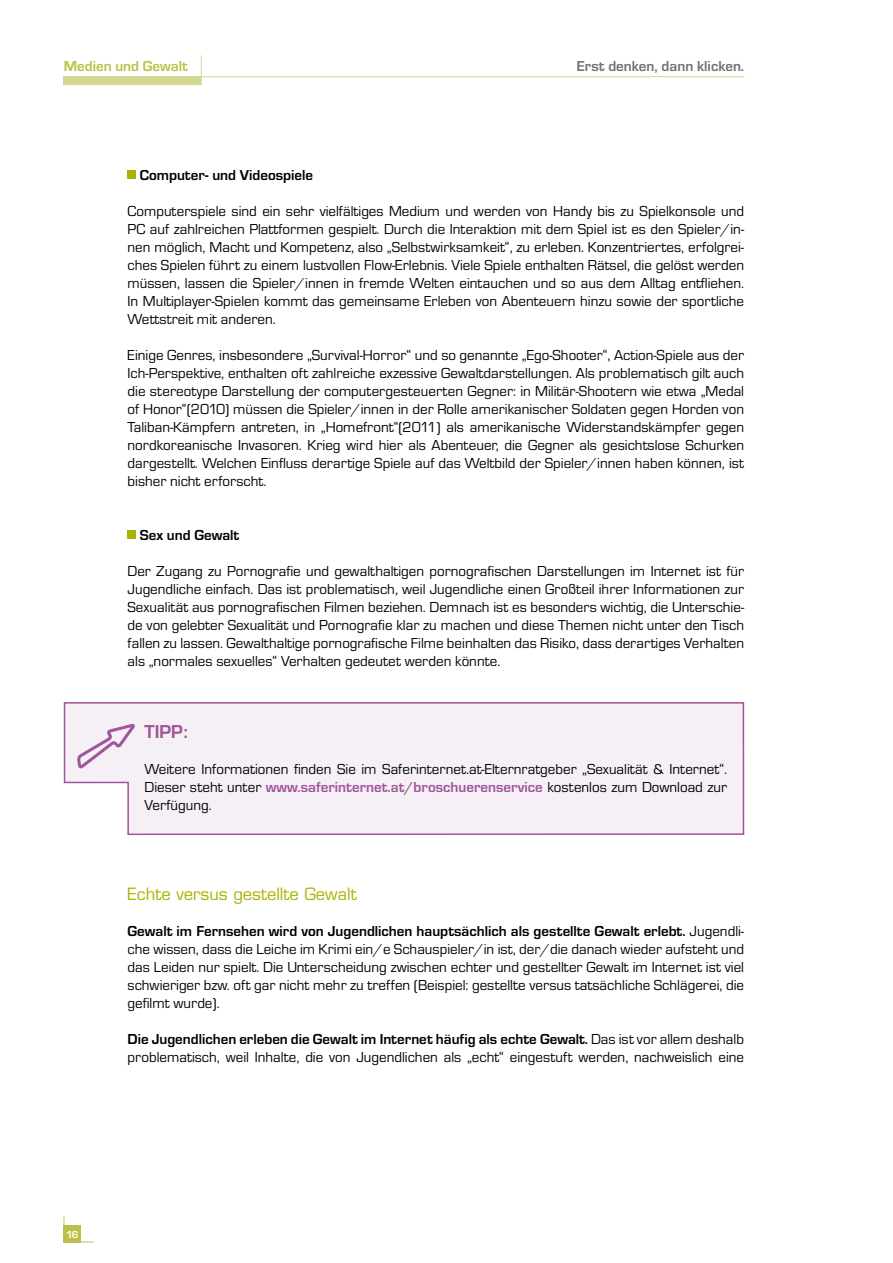
<style>
.page{position:relative;width:893px;height:1263px;background:#fff}
.page>*{position:absolute;margin:0;border:0;box-sizing:border-box;transform-origin:0 0}
.t1{font:600 17.25px "Eurostile";color:#a05598}
.t2{font:16.5px "Eurostile";color:#aab300}
.t3{font:15px/18px "Eurostile T";color:#000;text-align:justify}
.t4{font:700 15px "Eurostile T";color:#000}
.t5{font:700 15px "Eurostile T";color:#707172}
.t6{font:700 15px "Eurostile T";color:#bbc146}
.t7{font:700 10.5px "Eurostile T";color:#fff}
.s1{font-weight:700;color:#a05598}
.s2{font-weight:700}
</style>
<div class="page">
<svg style="left:63px;top:702px;width:682px;height:133px"></svg>
<svg style="left:75px;top:722px;width:60px;height:50px"></svg>
<div style="left:128px;top:171px;width:8px;height:8px;background:#aab300"></div>
<div style="left:128px;top:531px;width:8px;height:8px;background:#aab300"></div>
<hr style="left:64px;top:1242px;width:30px;height:1px;background:#bbc146">
<div style="left:64px;top:77px;width:137px;height:8px;background:#d4d790"></div>
<hr style="left:64px;top:76px;width:680px;height:1px;background:#d4d790">
<hr style="left:201px;top:55px;width:1px;height:30px;background:#d4d790">
<div style="left:64px;top:1225px;width:17px;height:17px;background:#bbc146"></div>
<p class="t6" style="left:64px;top:58px;width:126px">Medien und Gewalt</p>
<p class="t5" style="left:577px;top:58px;width:169px">Erst denken, dann klicken.</p>
<p class="t4" style="left:140px;top:167px;width:175px">Computer- und Videospiele</p>
<p class="t3" style="left:128px;top:202px;width:618px">Computerspiele sind ein sehr vielfältiges Medium und werden von Handy bis zu Spielkonsole und PC auf zahlreichen Plattformen gespielt. Durch die Interaktion mit dem Spiel ist es den Spieler/in&shy;nen möglich, Macht und Kompetenz, also „Selbstwirksamkeit“, zu erleben. Konzentriertes, erfolgrei&shy;ches Spielen führt zu einem lustvollen Flow-Erlebnis. Viele Spiele enthalten Rätsel, die gelöst werden müssen, lassen die Spieler/innen in fremde Welten eintauchen und so aus dem Alltag entfliehen.<br>In Multiplayer-Spielen kommt das gemeinsame Erleben von Abenteuern hinzu sowie der sportliche Wettstreit mit anderen.</p>
<p class="t3" style="left:128px;top:346px;width:618px">Einige Genres, insbesondere „Survival-Horror“ und so genannte „Ego-Shooter“, Action-Spiele aus der Ich-Perspektive, enthalten oft zahlreiche exzessive Gewaltdarstellungen. Als problematisch gilt auch die stereotype Darstellung der computergesteuerten Gegner: in Militär-Shootern wie etwa „Medal of Honor“(2010) müssen die Spieler/innen in der Rolle amerikanischer Soldaten gegen Horden von Taliban-Kämpfern antreten, in „Homefront“(2011) als amerikanische Widerstandskämpfer gegen nordkoreanische Invasoren. Krieg wird hier als Abenteuer, die Gegner als gesichtslose Schurken dargestellt. Welchen Einfluss derartige Spiele auf das Weltbild der Spieler/innen haben können, ist bisher nicht erforscht.</p>
<p class="t4" style="left:140px;top:527px;width:101px">Sex und Gewalt</p>
<p class="t3" style="left:128px;top:562px;width:618px">Der Zugang zu Pornografie und gewalthaltigen pornografischen Darstellungen im Internet ist für Jugendliche einfach. Das ist problematisch, weil Jugendliche einen Großteil ihrer Informationen zur Sexualität aus pornografischen Filmen beziehen. Demnach ist es besonders wichtig, die Unterschie&shy;de von gelebter Sexualität und Pornografie klar zu machen und diese Themen nicht unter den Tisch fallen zu lassen. Gewalthaltige pornografische Filme beinhalten das Risiko, dass derartiges Verhalten als „normales sexuelles“ Verhalten gedeutet werden könnte.</p>
<p class="t1" style="left:145px;top:721px;width:46px">Tipp:</p>
<p class="t3" style="left:145px;top:760px;width:584px">Weitere Informationen finden Sie im Saferinternet.at-Elternratgeber „Sexualität &amp; Internet“.<br>Dieser steht unter <span class="s1">www.saferinternet.at/broschuerenservice</span> kostenlos zum Download zur Verfügung.</p>
<p class="t2" style="left:128px;top:884px;width:231px">Echte versus gestellte Gewalt</p>
<p class="t3" style="left:128px;top:922px;width:618px"><span class="s2">Gewalt im Fernsehen wird von Jugendlichen hauptsächlich als gestellte Gewalt erlebt.</span> Jugendli&shy;che wissen, dass die Leiche im Krimi ein/e Schauspieler/in ist, der/die danach wieder aufsteht und das Leiden nur spielt. Die Unterscheidung zwischen echter und gestellter Gewalt im Internet ist viel schwieriger bzw. oft gar nicht mehr zu treffen (Beispiel: gestellte versus tatsächliche Schlägerei, die gefilmt wurde).</p>
<p class="t3" style="left:128px;top:1030px;width:618px"><span class="s2">Die Jugendlichen erleben die Gewalt im Internet häufig als echte Gewalt.</span> Das ist vor allem deshalb problematisch, weil Inhalte, die von Jugendlichen als „echt“ eingestuft werden, nachweislich eine</p>
<p class="t7" style="left:66px;top:1229px;width:14px">16</p>
</div>
